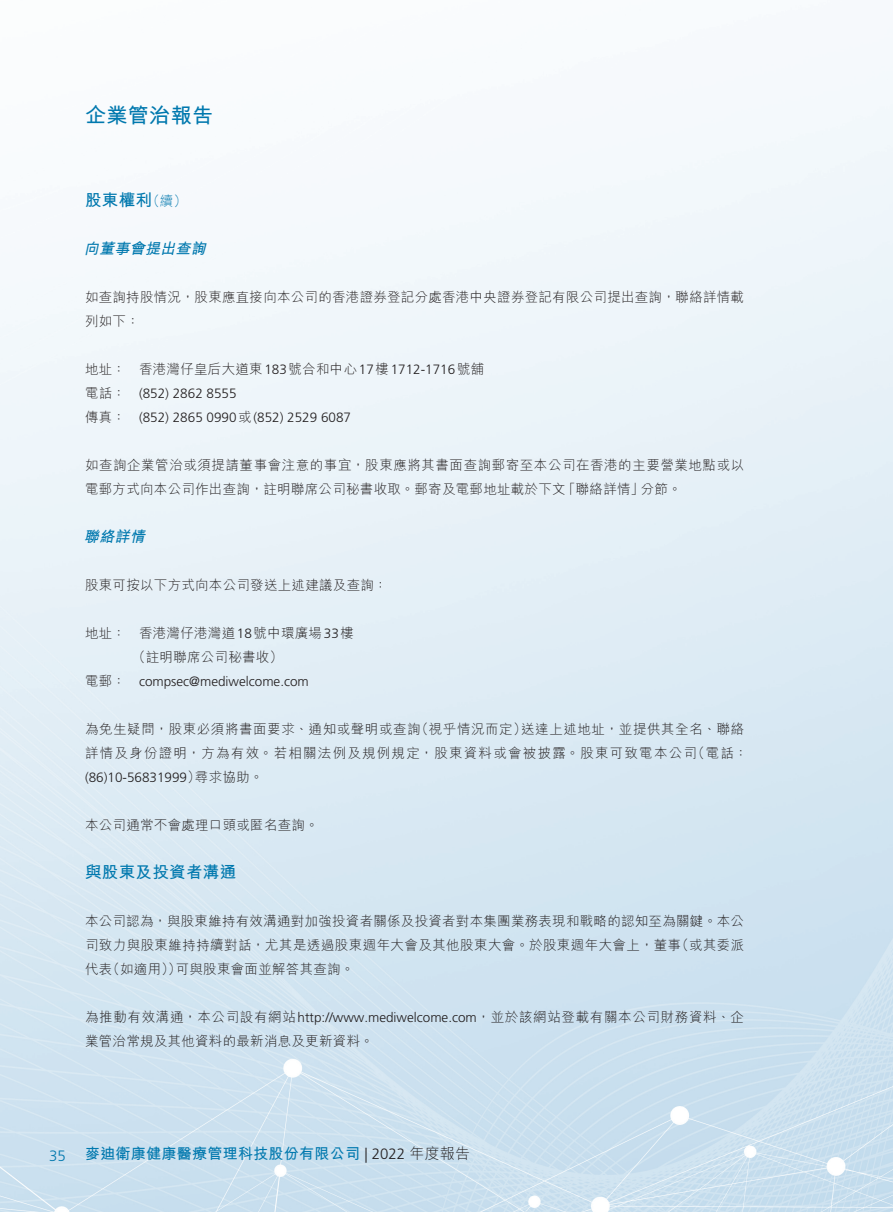
<style>
.page{position:relative;width:893px;height:1212px;background:#fff}
.page>*{position:absolute;margin:0;border:0;box-sizing:border-box;transform-origin:0 0}
.t1{font:700 21px "M Hei HK";letter-spacing:.02em;color:#0078ae}
._01_H1{font:700 16.5px "M Hei HK";letter-spacing:.02em;color:#0078ae}
.t2{font:700 15px "M Hei HK";letter-spacing:.02em;color:#0078ae}
._02_H2{font:italic 700 15px "M Hei HK";color:#0078ae}
.t3{font:300 15px "Frutiger LT Std";color:#0078ae}
._00_txt{font:300 13.5px/24px "M Hei HK";letter-spacing:.02em;color:#231f20}
._00_txt-2{font:300 13.5px/24px "M Hei HK";letter-spacing:.05em;color:#231f20}
._00_txt-3{font:300 13.5px "Frutiger LT Std";color:#231f20}
._00_txt-4{font:300 13.5px/24px "M Hei HK";letter-spacing:.04em;color:#231f20}
._00_txt-5{font:300 13.5px/24px "M Hei HK";letter-spacing:.09em;color:#231f20}
._00_txt-6{font:300 13.5px "M Hei HK";letter-spacing:.045em;color:#231f20}
._01_H1-2{font:300 13.5px "M Hei HK";color:#0078ae}
.s1{font-family:"Frutiger LT Std"}
.s2{font-family:"M Hei HK"}
.s3{font-family:"Frutiger LT Std";font-weight:300;color:#231f20}
.s4{font-weight:300;color:#231f20}
</style>
<div class="page">
<img style="left:0;top:66px;width:893px;height:1146px">
<h1 class="t1" style="left:85px;top:100px;width:130px">企業管治報告</h1>
<p class="_01_H1" style="left:85px;top:188px;width:68px">股東權利</p>
<p class="_02_H2" style="left:84px;top:238px;width:128px">向董事會提出查詢</p>
<p class="_00_txt" style="left:85px;top:285px;width:661px">如查詢持股情況，股東應直接向本公司的香港證券登記分處香港中央證券登記有限公司提出查詢，聯絡詳情載列如下：</p>
<p class="_00_txt" style="left:139px;top:357px;width:347px">香港灣仔皇后大道東<span class="s1">183</span>號合和中心<span class="s1">17</span>樓<span class="s1">1712-1716</span>號舖</p>
<p class="_01_H1-2" style="left:146px;top:194px;width:42px">（續(</p>
<p class="_00_txt" style="left:85px;top:357px;width:42px">地址：</p>
<p class="_00_txt" style="left:85px;top:381px;width:42px">電話：</p>
<p class="_00_txt-3" style="left:139px;top:386px;width:99px">)852( 2862 8555</p>
<p class="_00_txt" style="left:85px;top:405px;width:42px">傳真：</p>
<p class="_00_txt-4" style="left:641px;top:453px;width:105px;text-indent:-556px">如查詢企業管治或須提請董事會注意的事宜，股東應將其書面查詢郵寄至本公司在香港的主要營業地點或以分節。</p>
<p class="_00_txt-3" style="left:139px;top:410px;width:214px">(852) 2865 0990 <span class="s2">或</span>)852( 2529 6087</p>
<p class="_00_txt" style="left:85px;top:477px;width:482px">電郵方式向本公司作出查詢，註明聯席公司秘書收取。郵寄及電郵地址載於下文</p>
<p class="_02_H2" style="left:84px;top:526px;width:66px">聯絡詳情</p>
<p class="_00_txt" style="left:85px;top:573px;width:304px">股東可按以下方式向本公司發送上述建議及查詢：</p>
<p class="_00_txt" style="left:139px;top:621px;width:216px">香港灣仔港灣道<span class="s1">18</span>號中環廣場<span class="s1">33</span>樓</p>
<p class="_00_txt" style="left:562px;top:477px;width:83px">「聯絡詳情」</p>
<p class="_00_txt" style="left:85px;top:621px;width:42px">地址：</p>
<p class="_00_txt" style="left:85px;top:669px;width:42px">電郵：</p>
<p class="_00_txt" style="left:132px;top:645px;width:152px">（註明聯席公司秘書收(</p>
<p class="_00_txt-3" style="left:139px;top:674px;width:171px">compsec@mediwelcome.com</p>
<p class="_00_txt" style="left:415px;top:717px;width:113px">（視乎情況而定）</p>
<p class="_00_txt-6" style="left:85px;top:722px;width:337px">為免生疑問，股東必須將書面要求、通知或聲明或查詢</p>
<p class="_00_txt-6" style="left:521px;top:722px;width:225px">送達上述地址，並提供其全名、聯絡</p>
<p class="_00_txt" style="left:691px;top:741px;width:58px">（電話：</p>
<p class="_00_txt-5" style="left:195px;top:741px;width:504px;text-indent:-110px">詳情及身份證明，方為有效。若相關法例及規例規定，股東資料或會被披露。股東可致電本公司尋求協助。</p>
<p class="_00_txt-3" style="left:85px;top:770px;width:117px">(86)10-56831999<span class="s2">）</span></p>
<p class="_00_txt" style="left:85px;top:813px;width:235px">本公司通常不會處理口頭或匿名查詢。</p>
<p class="_01_H1" style="left:85px;top:860px;width:153px">與股東及投資者溝通</p>
<p class="_00_txt" style="left:85px;top:909px;width:661px;text-align:right">本公司認為，與股東維持有效溝通對加強投資者關係及投資者對本集團業務表現和戰略的認知至為關鍵。本公（或其委派</p>
<p class="_00_txt" style="left:176px;top:933px;width:507px;text-indent:-91px">司致力與股東維持持續對話，尤其是透過股東週年大會及其他股東大會。於股東週年大會上，董事可與股東會面並解答其查詢。</p>
<p class="_00_txt" style="left:107px;top:957px;width:76px">（如適用））</p>
<p class="_00_txt" style="left:85px;top:957px;width:29px">代表</p>
<p class="_00_txt-2" style="left:85px;top:1005px;width:661px">為推動有效溝通，本公司設有網站<span class="s1">http://www.mediwelcome.com</span>，並於該網站登載有關本公司財務資料、企業管治常規及其他資料的最新消息及更新資料。</p>
<p class="t3" style="left:49px;top:1147px;width:18px">35</p>
<p class="t2" style="left:85px;top:1143px;width:387px">麥迪衛康健康醫療管理科技股份有限公司 <span class="s3">| 2022</span> <span class="s4">年度報告</span></p>
</div>
